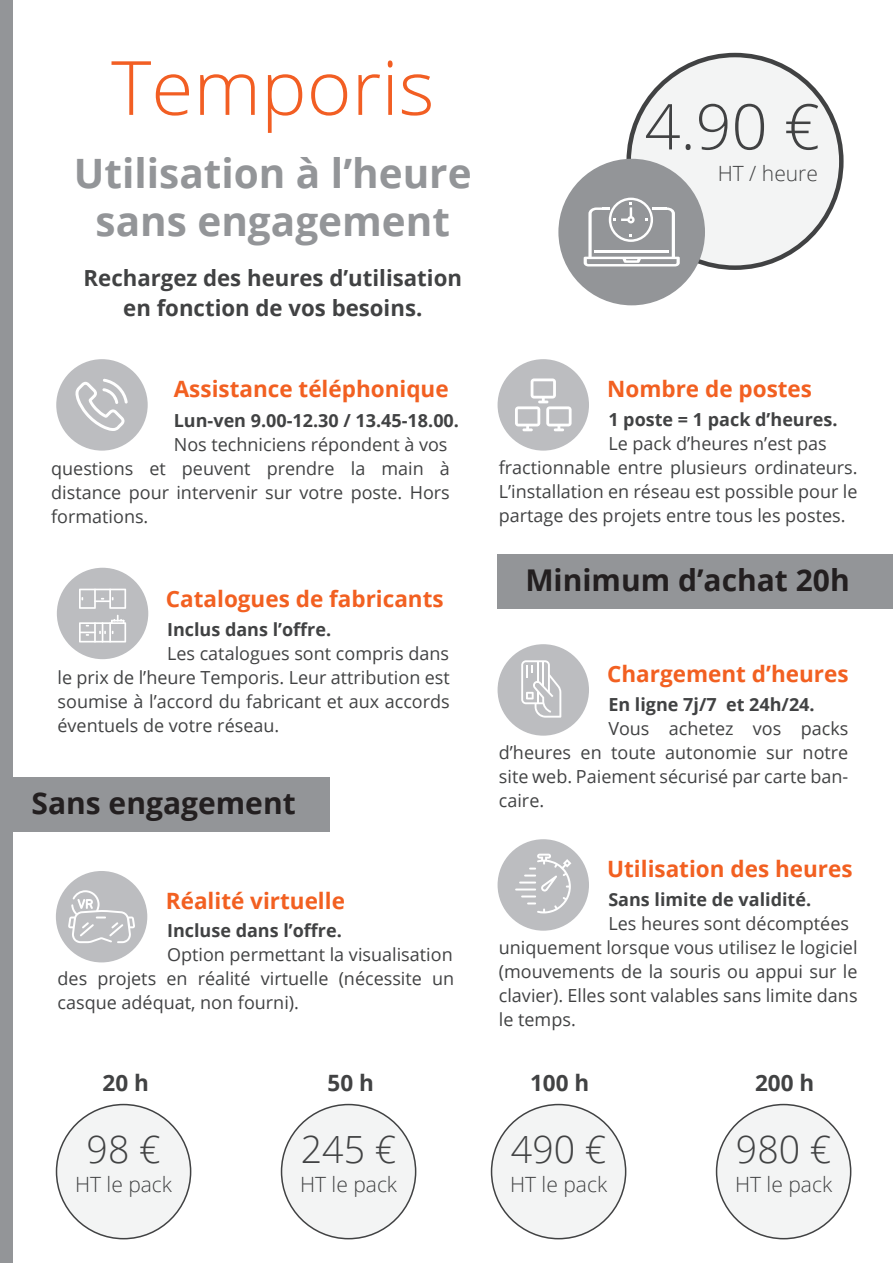
<style>
.page{position:relative;width:893px;height:1263px;background:#fff}
.page>*{position:absolute;margin:0;border:0;box-sizing:border-box;transform-origin:0 0}
.t1{font:300 75px "Open Sans";color:#f25e23}
.t2{font:300 63px "Open Sans";color:#414243}
.t3{font:700 40.5px/48px "Open Sans";color:#939598;text-align:center}
.t4{font:300 37.5px "Open Sans";color:#414243}
.t5{font:700 30px "Open Sans";color:#231f20}
.t6{font:700 22.5px "Open Sans";color:#f26021}
.t7{font:700 22.5px "Open Sans";color:#414243}
.t8{font:700 22.2px/30px "Open Sans";color:#414243;text-align:center}
.t9{font:300 21px "Open Sans";color:#414243}
.t10{font:18px/24px "Open Sans";color:#414243}
.t11{font:700 18px "Open Sans";color:#414243}
</style>
<div class="page">
<div style="left:629px;top:55px;width:212px;height:213px;background:#f3f4f4;border-radius:50%"></div>
<div style="left:558px;top:159px;width:147px;height:146px;background:#939598;border-radius:50%"></div>
<svg style="left:584px;top:198px;width:96px;height:68px"></svg>
<hr style="left:652px;top:207px;width:15px;height:3px;background:#fff">
<div style="left:0;top:0;width:13px;height:1263px;background:#939598"></div>
<div style="left:6px;top:778px;width:324px;height:54px;background:#939598"></div>
<div style="left:57px;top:1104px;width:134px;height:135px;background:#f3f4f4;border-radius:50%"></div>
<div style="left:282px;top:1104px;width:134px;height:135px;background:#f3f4f4;border-radius:50%"></div>
<div style="left:492px;top:1104px;width:134px;height:135px;background:#f3f4f4;border-radius:50%"></div>
<div style="left:717px;top:1104px;width:134px;height:135px;background:#f3f4f4;border-radius:50%"></div>
<div style="left:498px;top:554px;width:395px;height:54px;background:#939598"></div>
<div style="left:56px;top:359px;width:92px;height:92px;background:#bcbdc0;border-radius:50%"></div>
<svg style="left:75px;top:379px;width:53px;height:52px"></svg>
<div style="left:498px;top:359px;width:91px;height:92px;background:#bcbdc0;border-radius:50%"></div>
<svg style="left:515px;top:378px;width:57px;height:53px"></svg>
<div style="left:56px;top:871px;width:91px;height:91px;background:#bcbdc0;border-radius:50%"></div>
<svg style="left:68px;top:890px;width:67px;height:53px"></svg>
<div style="left:57px;top:568px;width:91px;height:91px;background:#bcbdc0;border-radius:50%"></div>
<svg style="left:79px;top:589px;width:47px;height:20px"></svg>
<svg style="left:79px;top:615px;width:47px;height:27px"></svg>
<div style="left:498px;top:644px;width:91px;height:92px;background:#bcbdc0;border-radius:50%"></div>
<svg style="left:521px;top:660px;width:40px;height:58px"></svg>
<div style="left:498px;top:839px;width:91px;height:92px;background:#bcbdc0;border-radius:50%"></div>
<hr style="left:515px;top:888px;width:21px;height:2px;background:#fff">
<svg style="left:519px;top:854px;width:52px;height:59px"></svg>
<h1 class="t1" style="left:111px;top:36px;width:325px">Temporis</h1>
<h3 class="t3" style="left:74px;top:153px;width:399px">Utilisation à l’heure sans engagement</h3>
<p class="t8" style="left:84px;top:265px;width:380px">Rechargez des heures d’utilisation en fonction de vos besoins.</p>
<p class="t6" style="left:174px;top:379px;width:276px">Assistance téléphonique</p>
<p class="t11" style="left:174px;top:408px;width:287px">Lun-ven 9.00-12.30 / 13.45-18.00.</p>
<p class="t10" style="left:51px;top:434px;width:400px;text-indent:123px">Nos techniciens répondent à vos questions et peuvent prendre la main à distance pour intervenir sur votre poste. Hors formations.</p>
<p class="t6" style="left:166px;top:590px;width:279px">Catalogues de fabricants</p>
<p class="t11" style="left:167px;top:617px;width:166px">Inclus dans l’offre.</p>
<p class="t10" style="left:58px;top:643px;width:394px;text-align:justify;text-indent:109px">Les catalogues sont compris dans le prix de l’heure Temporis. Leur attribution est soumise à l’accord du fabricant et aux accords éventuels de votre réseau.</p>
<h3 class="t5" style="left:32px;top:791px;width:266px">Sans engagement</h3>
<h2 class="t2" style="left:645px;top:83px;width:177px">4.90 €</h2>
<p class="t9" style="left:718px;top:159px;width:102px">HT / heure</p>
<p class="t6" style="left:607px;top:380px;width:206px">Nombre de postes</p>
<p class="t11" style="left:608px;top:407px;width:231px">1 poste = 1 pack d’heures.</p>
<p class="t10" style="left:499px;top:433px;width:360px;text-indent:109px">Le pack d’heures n’est pas fractionnable entre plusieurs ordinateurs.<br>L’installation en réseau est possible pour le partage des projets entre tous les postes.</p>
<h3 class="t5" style="left:525px;top:568px;width:326px">Minimum d’achat 20h</h3>
<p class="t6" style="left:607px;top:665px;width:243px">Chargement d’heures</p>
<p class="t11" style="left:608px;top:692px;width:208px">En ligne 7j/7 et 24h/24.</p>
<p class="t10" style="left:499px;top:718px;width:351px;text-align:justify;text-indent:109px">Vous achetez vos packs d’heures en toute autonomie sur notre site web. Paiement sécurisé par carte ban&shy;caire.</p>
<p class="t6" style="left:607px;top:860px;width:247px">Utilisation des heures</p>
<p class="t6" style="left:166px;top:891px;width:181px">Réalité virtuelle</p>
<p class="t11" style="left:608px;top:887px;width:204px">Sans limite de validité.</p>
<p class="t10" style="left:499px;top:913px;width:360px;text-indent:109px">Les heures sont décomptées uniquement lorsque vous utilisez le logiciel (mouvements de la souris ou appui sur le clavier). Elles sont valables sans limite dans le temps.</p>
<p class="t11" style="left:167px;top:918px;width:176px">Incluse dans l’offre.</p>
<p class="t10" style="left:58px;top:945px;width:398px;text-align:justify;text-indent:109px">Option permettant la visualisation des projets en réalité virtuelle (nécessite un casque adéquat, non fourni).</p>
<p class="t7" style="left:103px;top:1073px;width:48px">20 h</p>
<h3 class="t4" style="left:87px;top:1124px;width:75px">98 €</h3>
<p class="t9" style="left:75px;top:1170px;width:99px">HT le pack</p>
<p class="t7" style="left:328px;top:1073px;width:48px">50 h</p>
<h3 class="t4" style="left:301px;top:1124px;width:97px">245 €</h3>
<p class="t9" style="left:300px;top:1170px;width:99px">HT le pack</p>
<p class="t7" style="left:530px;top:1073px;width:61px">100 h</p>
<h3 class="t4" style="left:511px;top:1124px;width:97px">490 €</h3>
<p class="t9" style="left:510px;top:1170px;width:99px">HT le pack</p>
<p class="t7" style="left:755px;top:1073px;width:61px">200 h</p>
<h3 class="t4" style="left:736px;top:1124px;width:97px">980 €</h3>
<p class="t9" style="left:735px;top:1170px;width:99px">HT le pack</p>
</div>
